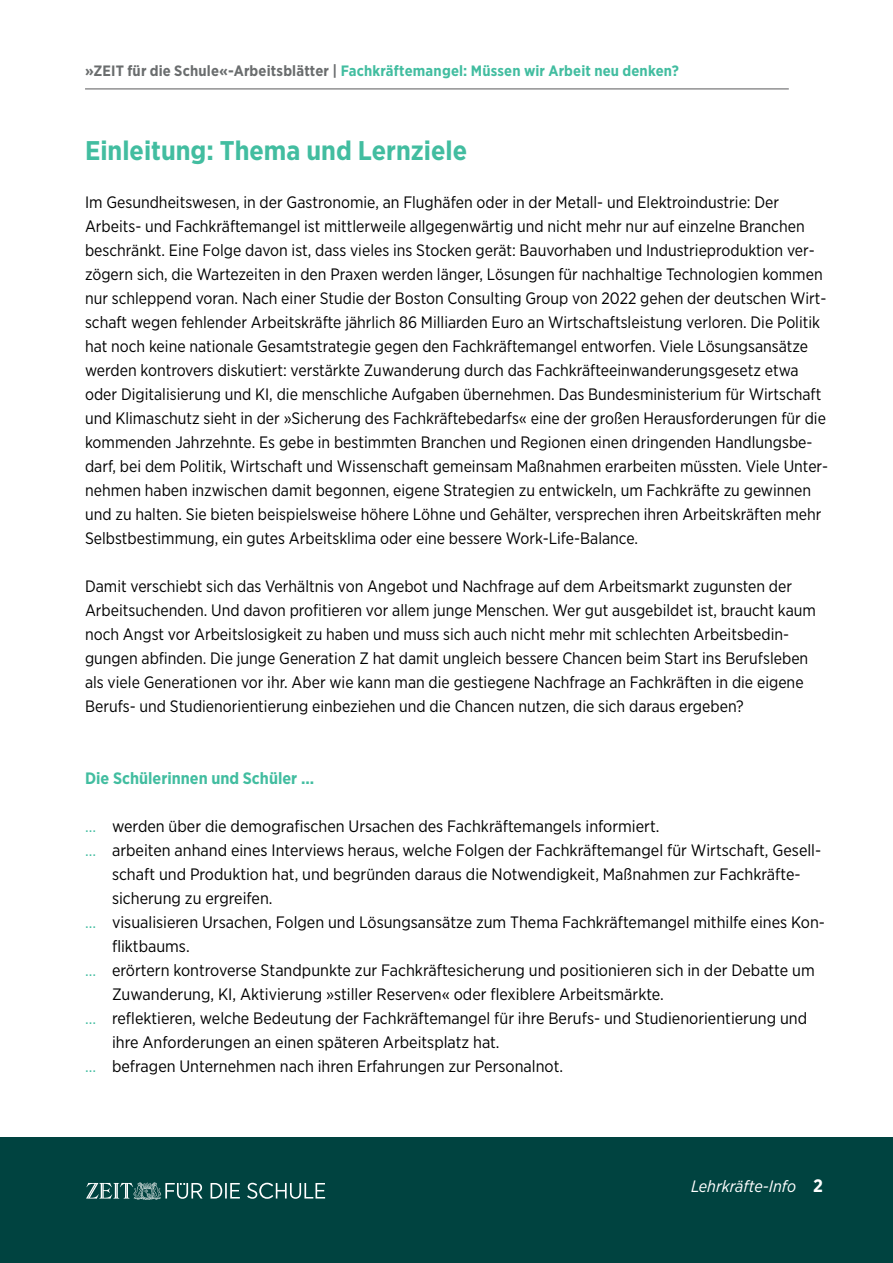
<style>
.page{position:relative;width:893px;height:1263px;background:#fff}
.page>*{position:absolute;margin:0;border:0;box-sizing:border-box;transform-origin:0 0}
.t1{font:700 27px "Gotham Narrow";color:#42bda0}
.t2{font:700 18px "Gotham Narrow";color:#fff}
.t3{font:16.5px/24px "Gotham Narrow";color:#000}
.t4{font:700 16.5px "Gotham Narrow";color:#42bda0}
.t5{font:italic 16.5px "Gotham Narrow";color:#fff}
.t6{font:700 15px "Gotham Narrow";letter-spacing:.01em;color:#42bda0}
.s1{color:#6a6d6e}
.s2{color:#42bda0}
</style>
<div class="page">
<div style="left:0;top:1137px;width:893px;height:126px;background:#004340"></div>
<hr style="left:85px;top:89px;width:704px;height:1px;background:#58595b">
<svg style="left:86px;top:1182px;width:239px;height:18px"></svg>
<p class="t6" style="left:85px;top:61px;width:595px"><span class="s1">»ZEIT für die Schule«-Arbeitsblätter |</span> Fachkräftemangel: Müssen wir Arbeit neu denken?</p>
<h1 class="t1" style="left:85px;top:133px;width:384px">Einleitung: Thema und Lernziele</h1>
<p class="t3" style="left:85px;top:190px;width:745px">Im Gesundheitswesen, in der Gastronomie, an Flughäfen oder in der Metall- und Elektroindustrie: Der Arbeits- und Fachkräftemangel ist mittlerweile allgegenwärtig und nicht mehr nur auf einzelne Branchen beschränkt. Eine Folge davon ist, dass vieles ins Stocken gerät: Bauvorhaben und Industrieproduktion ver&shy;zögern sich, die Wartezeiten in den Praxen werden länger, Lösungen für nachhaltige Technologien kommen nur schleppend voran. Nach einer Studie der Boston Consulting Group von 2022 gehen der deutschen Wirt&shy;schaft wegen fehlender Arbeitskräfte jährlich 86 Milliarden Euro an Wirtschaftsleistung verloren. Die Politik hat noch keine nationale Gesamtstrategie gegen den Fachkräftemangel entworfen. Viele Lösungsansätze werden kontrovers diskutiert: verstärkte Zuwanderung durch das Fachkräfteeinwanderungsgesetz etwa oder Digitalisierung und KI, die menschliche Aufgaben übernehmen. Das Bundesministerium für Wirtschaft und Klimaschutz sieht in der »Sicherung des Fachkräftebedarfs« eine der großen Herausforderungen für die kommenden Jahrzehnte. Es gebe in bestimmten Branchen und Regionen einen dringenden Handlungsbe&shy;darf, bei dem Politik, Wirtschaft und Wissenschaft gemeinsam Maßnahmen erarbeiten müssten. Viele Unter&shy;nehmen haben inzwischen damit begonnen, eigene Strategien zu entwickeln, um Fachkräfte zu gewinnen und zu halten. Sie bieten beispielsweise höhere Löhne und Gehälter, versprechen ihren Arbeitskräften mehr Selbstbestimmung, ein gutes Arbeitsklima oder eine bessere Work-Life-Balance.</p>
<p class="t3" style="left:85px;top:574px;width:732px">Damit verschiebt sich das Verhältnis von Angebot und Nachfrage auf dem Arbeitsmarkt zugunsten der Arbeitsuchenden. Und davon profitieren vor allem junge Menschen. Wer gut ausgebildet ist, braucht kaum noch Angst vor Arbeitslosigkeit zu haben und muss sich auch nicht mehr mit schlechten Arbeitsbedin&shy;gungen abfinden. Die junge Generation Z hat damit ungleich bessere Chancen beim Start ins Berufsleben als viele Generationen vor ihr. Aber wie kann man die gestiegene Nachfrage an Fachkräften in die eigene Berufs- und Studienorientierung einbeziehen und die Chancen nutzen, die sich daraus ergeben?</p>
<p class="t4" style="left:85px;top:767px;width:231px">Die Schülerinnen und Schüler ...</p>
<p class="t3" style="left:85px;top:814px;width:576px"><span class="s2">…</span> werden über die demografischen Ursachen des Fachkräftemangels informiert.</p>
<p class="t3" style="left:85px;top:838px;width:738px"><span class="s2">…</span> arbeiten anhand eines Interviews heraus, welche Folgen der Fachkräftemangel für Wirtschaft, Gesell-</p>
<p class="t3" style="left:112px;top:862px;width:690px">schaft und Produktion hat, und begründen daraus die Notwendigkeit, Maßnahmen zur Fachkräfte-</p>
<p class="t3" style="left:112px;top:886px;width:162px">sicherung zu ergreifen.</p>
<p class="t3" style="left:85px;top:910px;width:741px"><span class="s2">…</span> visualisieren Ursachen, Folgen und Lösungsansätze zum Thema Fachkräftemangel mithilfe eines Kon-</p>
<p class="t3" style="left:112px;top:934px;width:79px">fliktbaums.</p>
<p class="t3" style="left:85px;top:958px;width:731px"><span class="s2">…</span> erörtern kontroverse Standpunkte zur Fachkräftesicherung und positionieren sich in der Debatte um</p>
<p class="t3" style="left:112px;top:982px;width:553px">Zuwanderung, KI, Aktivierung »stiller Reserven« oder flexiblere Arbeitsmärkte.</p>
<p class="t3" style="left:85px;top:1006px;width:724px"><span class="s2">…</span> reflektieren, welche Bedeutung der Fachkräftemangel für ihre Berufs- und Studienorientierung und</p>
<p class="t3" style="left:112px;top:1030px;width:389px">ihre Anforderungen an einen späteren Arbeitsplatz hat.</p>
<p class="t3" style="left:85px;top:1054px;width:480px"><span class="s2">…</span> befragen Unternehmen nach ihren Erfahrungen zur Personalnot.</p>
<p class="t5" style="left:691px;top:1176px;width:107px">Lehrkräfte-Info</p>
<p class="t2" style="left:813px;top:1174px;width:11px">2</p>
</div>
